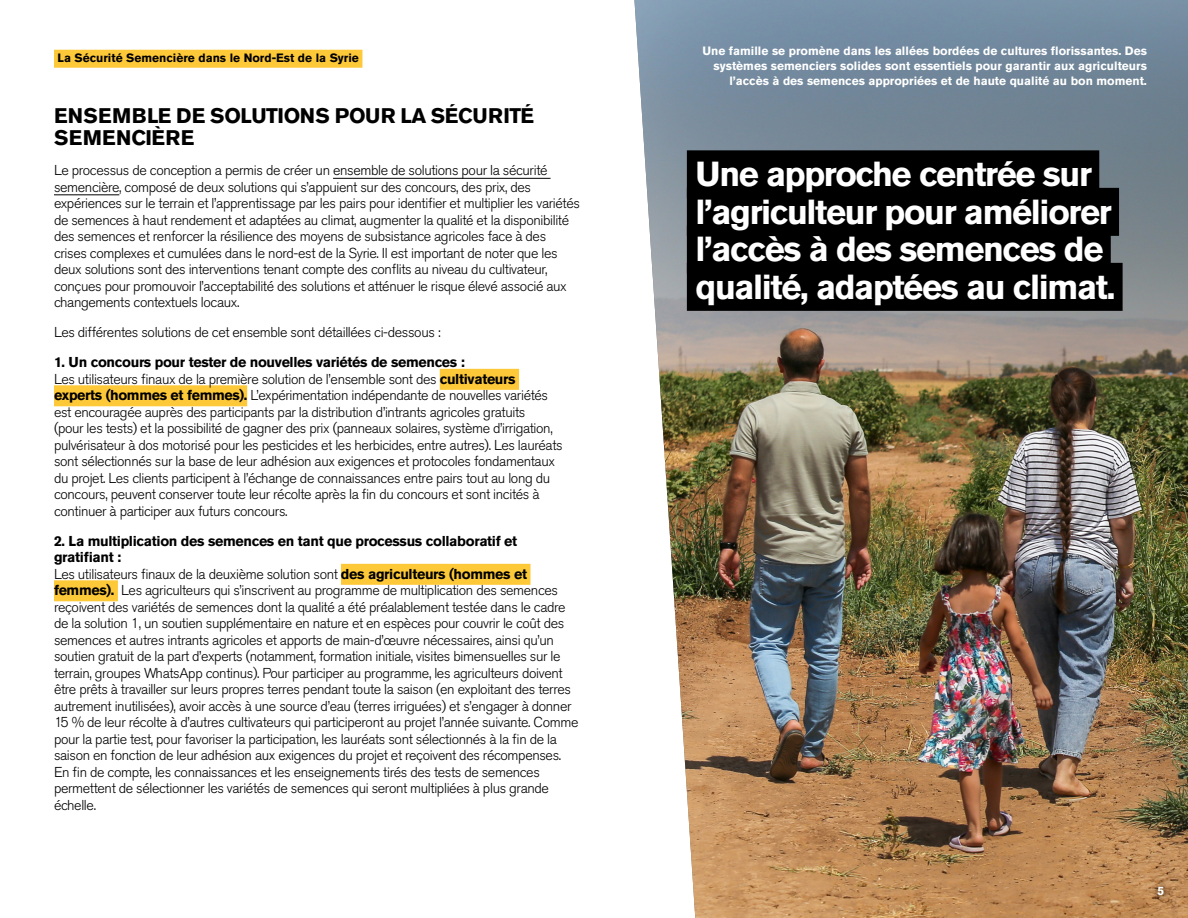
<style>
.page{position:relative;width:1188px;height:918px;background:#fff}
.page>*{position:absolute;margin:0;border:0;box-sizing:border-box;transform-origin:0 0}
.Callout{font:700 34.5px/37.5px "Akzidenz Grotesk Std";letter-spacing:-.04em;color:#fff}
.Headline2-Black{font:700 21px/22.5px "Akzidenz Grotesk Std";letter-spacing:-.005em;color:#000}
.Body{font:300 14.25px/16.5px "Akzidenz Grotesk Std";letter-spacing:-.025em;color:#000}
.Headline3{font:700 14.25px/16.5px "Akzidenz Grotesk Std";letter-spacing:-.025em;color:#000}
.Photo_Caption-Over-Photo{font:700 12px/15px "Akzidenz Grotesk Std";color:#fff;text-align:right}
.Bug{font:700 12px "Akzidenz Grotesk Std";color:#000}
.Page_Number-Over-Photo{font:700 12px "Akzidenz Grotesk Std";color:#fff}
.s1{font-weight:700}
</style>
<div class="page">
<img style="left:634px;top:0;width:554px;height:918px">
<hr style="left:333px;top:178px;width:218px;height:1px;background:#000">
<hr style="left:54px;top:194px;width:65px;height:1px;background:#000">
<div style="left:440px;top:369px;width:79px;height:21px;background:#fec938"></div>
<div style="left:54px;top:385px;width:193px;height:21px;background:#fec938"></div>
<div style="left:341px;top:564px;width:189px;height:21px;background:#fec938"></div>
<div style="left:54px;top:580px;width:64px;height:21px;background:#fec938"></div>
<div style="left:687px;top:150px;width:412px;height:48px;background:#000"></div>
<div style="left:687px;top:188px;width:432px;height:48px;background:#000"></div>
<div style="left:687px;top:225px;width:424px;height:48px;background:#000"></div>
<div style="left:687px;top:263px;width:436px;height:48px;background:#000"></div>
<div style="left:54px;top:50px;width:308px;height:18px;background:#fec938"></div>
<div style="left:1151px;top:879px;width:21px;height:24px;background:#000;opacity:.75"></div>
<p class="Bug" style="left:58px;top:51px;width:303px">La Sécurité Semencière dans le Nord-Est de la Syrie</p>
<p class="Headline2-Black" style="left:54px;top:104px;width:482px">ENSEMBLE DE SOLUTIONS POUR LA SÉCURITÉ<br>SEMENCIÈRE</p>
<p class="Body" style="left:54px;top:162px;width:527px">Le processus de conception a permis de créer un ensemble de solutions pour la sécurité semencière, composé de deux solutions qui s’appuient sur des concours, des prix, des expériences sur le terrain et l’apprentissage par les pairs pour identifier et multiplier les variétés de semences à haut rendement et adaptées au climat, augmenter la qualité et la disponibilité des semences et renforcer la résilience des moyens de subsistance agricoles face à des crises complexes et cumulées dans le nord-est de la Syrie. Il est important de noter que les deux solutions sont des interventions tenant compte des conflits au niveau du cultivateur, conçues pour promouvoir l’acceptabilité des solutions et atténuer le risque élevé associé aux changements contextuels locaux.</p>
<p class="Body" style="left:54px;top:324px;width:388px">Les différentes solutions de cet ensemble sont détaillées ci-dessous :</p>
<p class="Headline3" style="left:54px;top:354px;width:412px">1. Un concours pour tester de nouvelles variétés de semences :</p>
<p class="Body" style="left:54px;top:371px;width:510px">Les utilisateurs finaux de la première solution de l’ensemble sont des <span class="s1">cultivateurs experts (hommes et femmes).</span> L’expérimentation indépendante de nouvelles variétés est encouragée auprès des participants par la distribution d’intrants agricoles gratuits<br>(pour les tests) et la possibilité de gagner des prix (panneaux solaires, système d’irrigation, pulvérisateur à dos motorisé pour les pesticides et les herbicides, entre autres). Les lauréats sont sélectionnés sur la base de leur adhésion aux exigences et protocoles fondamentaux du projet. Les clients participent à l’échange de connaissances entre pairs tout au long du concours, peuvent conserver toute leur récolte après la fin du concours et sont incités à continuer à participer aux futurs concours.</p>
<p class="Headline3" style="left:54px;top:533px;width:465px">2. La multiplication des semences en tant que processus collaboratif et gratifiant :</p>
<p class="Body" style="left:54px;top:566px;width:526px">Les utilisateurs finaux de la deuxième solution sont <span class="s1">des agriculteurs (hommes et femmes).</span> Les agriculteurs qui s’inscrivent au programme de multiplication des semences reçoivent des variétés de semences dont la qualité a été préalablement testée dans le cadre de la solution 1, un soutien supplémentaire en nature et en espèces pour couvrir le coût des semences et autres intrants agricoles et apports de main-d’œuvre nécessaires, ainsi qu’un soutien gratuit de la part d’experts (notamment, formation initiale, visites bimensuelles sur le terrain, groupes WhatsApp continus). Pour participer au programme, les agriculteurs doivent être prêts à travailler sur leurs propres terres pendant toute la saison (en exploitant des terres autrement inutilisées), avoir accès à une source d’eau (terres irriguées) et s’engager à donner 15 % de leur récolte à d’autres cultivateurs qui participeront au projet l’année suivante. Comme pour la partie test, pour favoriser la participation, les lauréats sont sélectionnés à la fin de la saison en fonction de leur adhésion aux exigences du projet et reçoivent des récompenses.<br>En fin de compte, les connaissances et les enseignements tirés des tests de semences permettent de sélectionner les variétés de semences qui seront multipliées à plus grande échelle.</p>
<p class="Photo_Caption-Over-Photo" style="left:702px;top:43px;width:446px">Une famille se promène dans les allées bordées de cultures florissantes. Des systèmes semenciers solides sont essentiels pour garantir aux agriculteurs l’accès à des semences appropriées et de haute qualité au bon moment.</p>
<p class="Callout" style="left:696px;top:156px;width:421px">Une approche centrée sur l’agriculteur pour améliorer l’accès à des semences de qualité, adaptées au climat.</p>
<p class="Page_Number-Over-Photo" style="left:1158px;top:884px;width:8px">5</p>
</div>
